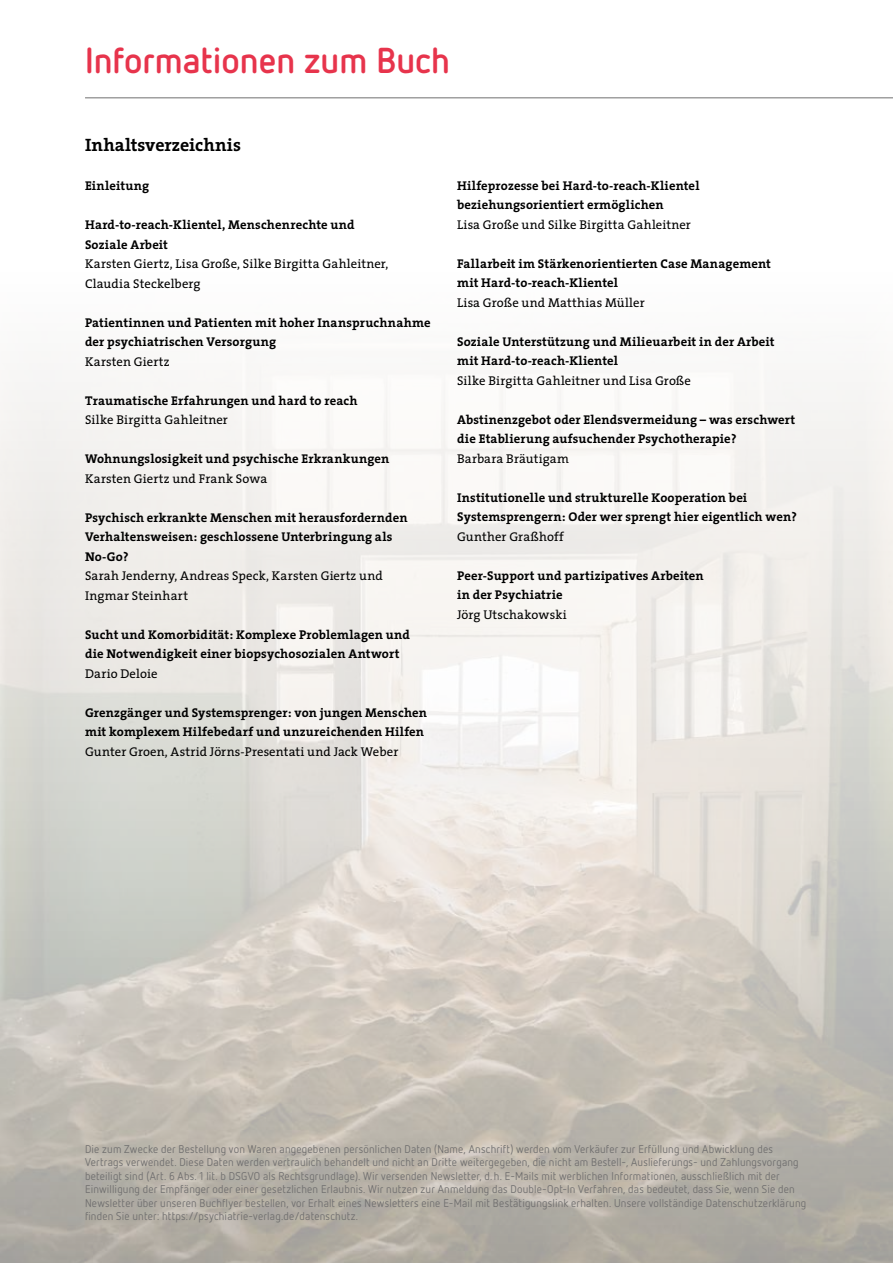
<style>
.page{position:relative;width:893px;height:1263px;background:#fff}
.page>*{position:absolute;margin:0;border:0;box-sizing:border-box;transform-origin:0 0}
.t1{font:700 36px "Netto OT";color:#e7344c}
.t2{font:700 18px "The Serif";color:#000}
.t3{font:700 12.75px/19.5px "The Serif";letter-spacing:.01em;color:#000}
.t4{font:12.75px/19.5px "The Serif";letter-spacing:.01em;color:#000}
.t5{font:11.25px/13.5px "Netto OT";letter-spacing:.015em;color:#706f6f}
</style>
<div class="page">
<hr style="left:85px;top:97px;width:808px;height:1px;background:#706f6f">
<h1 class="t1" style="left:85px;top:38px;width:366px">Informationen zum Buch</h1>
<h2 class="t2" style="left:85px;top:130px;width:157px">Inhaltsverzeichnis</h2>
<p class="t3" style="left:85px;top:176px;width:66px">Einleitung</p>
<p class="t3" style="left:85px;top:215px;width:271px">Hard-to-reach-Klientel, Menschenrechte und<br>Soziale Arbeit</p>
<p class="t4" style="left:85px;top:254px;width:305px">Karsten Giertz, Lisa Große, Silke Birgitta Gahleitner,<br>Claudia Steckelberg</p>
<p class="t3" style="left:85px;top:312px;width:347px">Patientinnen und Patienten mit hoher Inanspruchnahme der psychiatrischen Versorgung</p>
<p class="t4" style="left:85px;top:351px;width:86px">Karsten Giertz</p>
<p class="t3" style="left:85px;top:390px;width:274px">Traumatische Erfahrungen und hard to reach</p>
<p class="t4" style="left:85px;top:410px;width:144px">Silke Birgitta Gahleitner</p>
<p class="t3" style="left:85px;top:449px;width:306px">Wohnungslosigkeit und psychische Erkrankungen</p>
<p class="t4" style="left:85px;top:468px;width:184px">Karsten Giertz und Frank Sowa</p>
<p class="t3" style="left:85px;top:507px;width:324px">Psychisch erkrankte Menschen mit herausfordernden<br>Verhaltensweisen: geschlossene Unterbringung als<br>No-Go?</p>
<p class="t4" style="left:85px;top:566px;width:299px">Sarah Jenderny, Andreas Speck, Karsten Giertz und<br>Ingmar Steinhart</p>
<p class="t3" style="left:85px;top:624px;width:326px">Sucht und Komorbidität: Komplexe Problemlagen und die Notwendigkeit einer biopsychosozialen Antwort</p>
<p class="t4" style="left:85px;top:663px;width:74px">Dario Deloie</p>
<p class="t3" style="left:85px;top:702px;width:343px">Grenzgänger und Systemsprenger: von jungen Menschen mit komplexem Hilfebedarf und unzureichenden Hilfen</p>
<p class="t4" style="left:85px;top:741px;width:315px">Gunter Groen, Astrid Jörns-Presentati und Jack Weber</p>
<p class="t3" style="left:457px;top:176px;width:244px">Hilfeprozesse bei Hard-to-reach-Klientel beziehungsorientiert ermöglichen</p>
<p class="t4" style="left:457px;top:215px;width:235px">Lisa Große und Silke Birgitta Gahleitner</p>
<p class="t3" style="left:457px;top:254px;width:315px">Fallarbeit im Stärkenorientierten Case Management mit Hard-to-reach-Klientel</p>
<p class="t4" style="left:457px;top:292px;width:189px">Lisa Große und Matthias Müller</p>
<p class="t3" style="left:457px;top:332px;width:319px">Soziale Unterstützung und Milieuarbeit in der Arbeit mit Hard-to-reach-Klientel</p>
<p class="t4" style="left:457px;top:370px;width:235px">Silke Birgitta Gahleitner und Lisa Große</p>
<p class="t3" style="left:457px;top:410px;width:340px">Abstinenzgebot oder Elendsvermeidung – was erschwert die Etablierung aufsuchender Psychotherapie?</p>
<p class="t4" style="left:457px;top:448px;width:113px">Barbara Bräutigam</p>
<p class="t3" style="left:457px;top:488px;width:341px">Institutionelle und strukturelle Kooperation bei<br>Systemsprengern: Oder wer sprengt hier eigentlich wen?</p>
<p class="t4" style="left:457px;top:526px;width:108px">Gunther Graßhoff</p>
<p class="t3" style="left:457px;top:566px;width:248px">Peer-Support und partizipatives Arbeiten in der Psychiatrie</p>
<p class="t4" style="left:457px;top:604px;width:111px">Jörg Utschakowski</p>
<p class="t5" style="left:85px;top:1142px;width:723px">Die zum Zwecke der Bestellung von Waren angegebenen persönlichen Daten (Name, Anschrift) werden vom Verkäufer zur Erfüllung und Abwicklung des Vertrags verwendet. Diese Daten werden vertraulich behandelt und nicht an Dritte weitergegeben, die nicht am Bestell-, Auslieferungs- und Zahlungsvorgang beteiligt sind (Art. 6 Abs. 1 lit. b DSGVO als Rechtsgrundlage). Wir versenden Newsletter, d. h. E-Mails mit werblichen Informationen, ausschließlich mit der Einwilligung der Empfänger oder einer gesetzlichen Erlaubnis. Wir nutzen zur Anmeldung das Double-Opt-In Verfahren, das bedeutet, dass Sie, wenn Sie den Newsletter über unseren Buchflyer bestellen, vor Erhalt eines Newsletters eine E-Mail mit Bestätigungslink erhalten. Unsere vollständige Datenschutzerklärung finden Sie unter: https://psychiatrie-verlag.de/datenschutz.</p>
</div>
